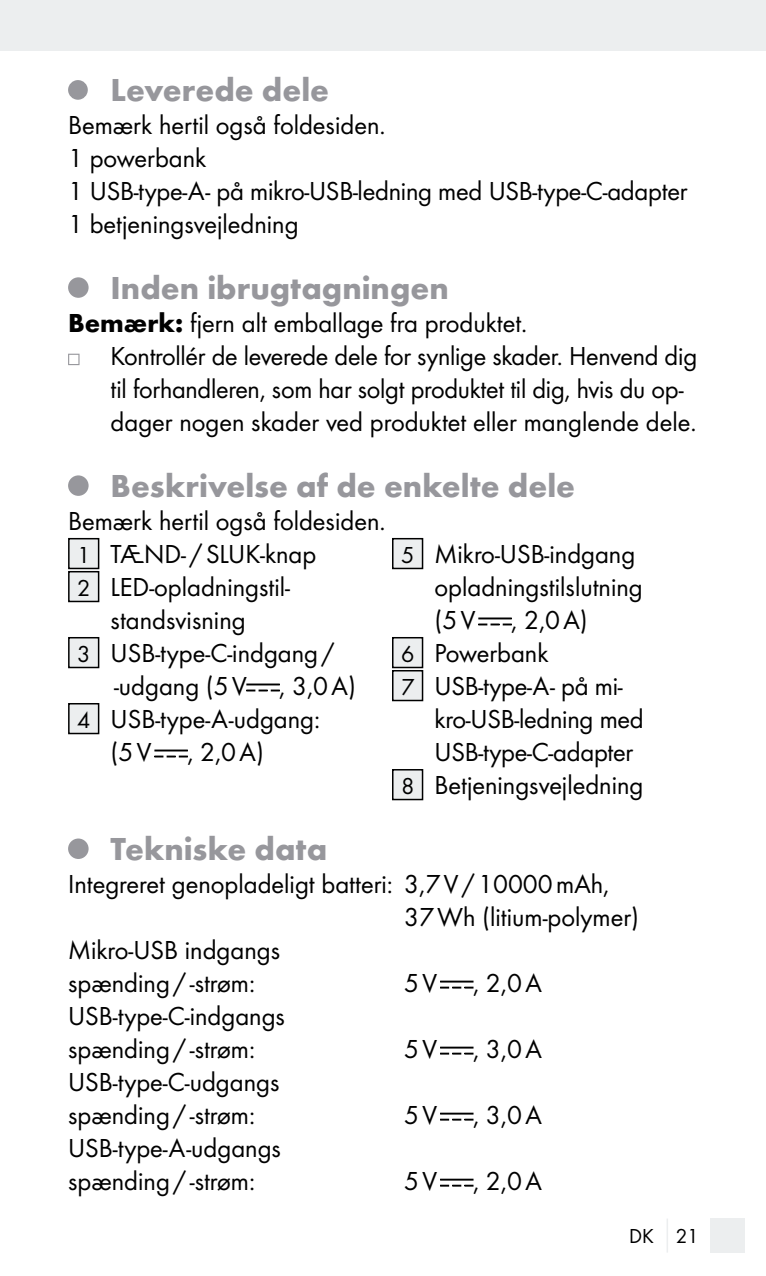
<style>
.page{position:relative;width:766px;height:1276px;background:#fff}
.page>*{position:absolute;margin:0;border:0;box-sizing:border-box;transform-origin:0 0}
.t1{font:700 33px "Futura";color:#97979c}
.t2{font:27px/33px "Futura Boo";color:#000}
.t3{font:21px "Futura Boo";color:#000}
.s1{font-family:"Futura";font-weight:700}
.s2{font-size:24px}
</style>
<div class="page">
<div style="left:0;top:0;width:765px;height:51px;background:#eceeef"></div>
<div style="left:710px;top:1218px;width:34px;height:34px;background:#eceeef"></div>
<hr style="left:666px;top:1218px;width:2px;height:34px;background:#eceeef">
<div style="left:68px;top:80px;width:20px;height:20px;background:#97979c;border-radius:50%"></div>
<div style="left:68px;top:277px;width:21px;height:21px;background:#97979c;border-radius:50%"></div>
<svg style="left:68px;top:354px;width:11px;height:11px"></svg>
<div style="left:68px;top:475px;width:21px;height:21px;background:#97979c;border-radius:50%"></div>
<div style="left:69px;top:539px;width:30px;height:29px;background:#eceeef"></div>
<div style="left:68px;top:538px;width:31px;height:31px;border:2px solid #000"></div>
<div style="left:69px;top:572px;width:30px;height:29px;background:#eceeef"></div>
<div style="left:68px;top:571px;width:31px;height:31px;border:2px solid #000"></div>
<div style="left:69px;top:638px;width:30px;height:29px;background:#eceeef"></div>
<div style="left:68px;top:637px;width:31px;height:31px;border:2px solid #000"></div>
<svg style="left:247px;top:690px;width:32px;height:1px"></svg>
<div style="left:247px;top:684px;width:32px;height:1px;border:1px solid #000"></div>
<div style="left:69px;top:704px;width:30px;height:29px;background:#eceeef"></div>
<div style="left:68px;top:703px;width:31px;height:31px;border:2px solid #000"></div>
<svg style="left:155px;top:756px;width:32px;height:1px"></svg>
<div style="left:155px;top:750px;width:32px;height:1px;border:1px solid #000"></div>
<div style="left:392px;top:539px;width:30px;height:29px;background:#eceeef"></div>
<div style="left:392px;top:538px;width:31px;height:31px;border:2px solid #000"></div>
<svg style="left:478px;top:624px;width:33px;height:1px"></svg>
<div style="left:478px;top:618px;width:33px;height:1px;border:1px solid #000"></div>
<div style="left:392px;top:638px;width:30px;height:29px;background:#eceeef"></div>
<div style="left:392px;top:637px;width:31px;height:31px;border:2px solid #000"></div>
<div style="left:392px;top:671px;width:30px;height:29px;background:#eceeef"></div>
<div style="left:392px;top:670px;width:31px;height:31px;border:2px solid #000"></div>
<div style="left:392px;top:770px;width:30px;height:29px;background:#eceeef"></div>
<div style="left:392px;top:769px;width:31px;height:31px;border:2px solid #000"></div>
<div style="left:68px;top:838px;width:21px;height:21px;background:#97979c;border-radius:50%"></div>
<svg style="left:440px;top:987px;width:33px;height:1px"></svg>
<div style="left:440px;top:981px;width:33px;height:1px;border:1px solid #000"></div>
<svg style="left:440px;top:1053px;width:33px;height:1px"></svg>
<div style="left:440px;top:1047px;width:33px;height:1px;border:1px solid #000"></div>
<svg style="left:440px;top:1119px;width:33px;height:1px"></svg>
<div style="left:440px;top:1113px;width:33px;height:1px;border:1px solid #000"></div>
<svg style="left:440px;top:1185px;width:33px;height:1px"></svg>
<div style="left:440px;top:1179px;width:33px;height:1px;border:1px solid #000"></div>
<p class="t1" style="left:111px;top:70px;width:220px">Leverede dele</p>
<p class="t2" style="left:68px;top:108px;width:620px">Bemærk hertil også foldesiden.<br>1 powerbank<br>1 USB-type-A- på mikro-USB-ledning med USB-type-C-adapter<br>1 betjeningsvejledning</p>
<p class="t1" style="left:111px;top:268px;width:339px">Inden ibrugtagningen</p>
<p class="t2" style="left:111px;top:306px;width:588px;text-indent:-43px"><span class="s1">Bemærk:</span> fjern alt emballage fra produktet.<br>Kontrollér de leverede dele for synlige skader. Henvend dig til forhandleren, som har solgt produktet til dig, hvis du op&shy;dager nogen skader ved produktet eller manglende dele.</p>
<p class="t1" style="left:111px;top:466px;width:466px">Beskrivelse af de enkelte dele</p>
<p class="t2" style="left:68px;top:504px;width:319px">Bemærk hertil også foldesiden.</p>
<p class="t2" style="left:77px;top:537px;width:241px"><span class="s2">1</span> TÆND- /SLUK-knap</p>
<p class="t2" style="left:77px;top:570px;width:214px"><span class="s2">2</span> LED-opladningstil-</p>
<p class="t2" style="left:111px;top:603px;width:136px">standsvisning</p>
<p class="t2" style="left:77px;top:636px;width:259px"><span class="s2">3</span> USB-type-C-indgang/</p>
<p class="t2" style="left:114px;top:669px;width:243px">-udgang (5V , 3,0A)</p>
<p class="t2" style="left:77px;top:702px;width:244px"><span class="s2">4</span> USB-type-A-udgang:</p>
<p class="t2" style="left:111px;top:735px;width:42px">(5V</p>
<p class="t2" style="left:187px;top:735px;width:78px">, 2,0A)</p>
<p class="t2" style="left:434px;top:537px;width:210px;text-indent:-34px"><span class="s2">5</span> Mikro-USB-indgang opladningstilslutning (5V</p>
<p class="t2" style="left:511px;top:603px;width:78px">, 2,0A)</p>
<p class="t2" style="left:401px;top:636px;width:149px"><span class="s2">6</span> Powerbank</p>
<p class="t2" style="left:401px;top:669px;width:223px"><span class="s2">7</span> USB-type-A- på mi-</p>
<p class="t2" style="left:434px;top:702px;width:211px">kro-USB-ledning med</p>
<p class="t2" style="left:434px;top:735px;width:200px">USB-type-C-adapter</p>
<p class="t2" style="left:401px;top:768px;width:244px"><span class="s2">8</span> Betjeningsvejledning</p>
<p class="t1" style="left:111px;top:829px;width:218px">Tekniske data</p>
<p class="t2" style="left:68px;top:867px;width:542px">Integreret genopladeligt batteri: 3,7V/10000mAh,</p>
<p class="t2" style="left:404px;top:900px;width:236px">37Wh (litium-polymer)</p>
<p class="t2" style="left:68px;top:933px;width:213px">Mikro-USB indgangs</p>
<p class="t2" style="left:68px;top:966px;width:188px">spænding/ -strøm:</p>
<p class="t2" style="left:404px;top:966px;width:34px">5V</p>
<p class="t2" style="left:473px;top:966px;width:70px">, 2,0A</p>
<p class="t2" style="left:68px;top:999px;width:218px">USB-type-C-indgangs spænding/ -strøm:</p>
<p class="t2" style="left:404px;top:1032px;width:34px">5V</p>
<p class="t2" style="left:473px;top:1032px;width:70px">, 3,0A</p>
<p class="t2" style="left:68px;top:1065px;width:213px">USB-type-C-udgangs spænding/ -strøm:</p>
<p class="t2" style="left:68px;top:1131px;width:214px">USB-type-A-udgangs spænding/ -strøm:</p>
<p class="t2" style="left:404px;top:1098px;width:34px">5V</p>
<p class="t2" style="left:473px;top:1098px;width:70px">, 3,0A</p>
<p class="t2" style="left:404px;top:1164px;width:34px">5V</p>
<p class="t2" style="left:473px;top:1164px;width:70px">, 2,0A</p>
<p class="t3" style="left:629px;top:1224px;width:71px">DK 21</p>
</div>
